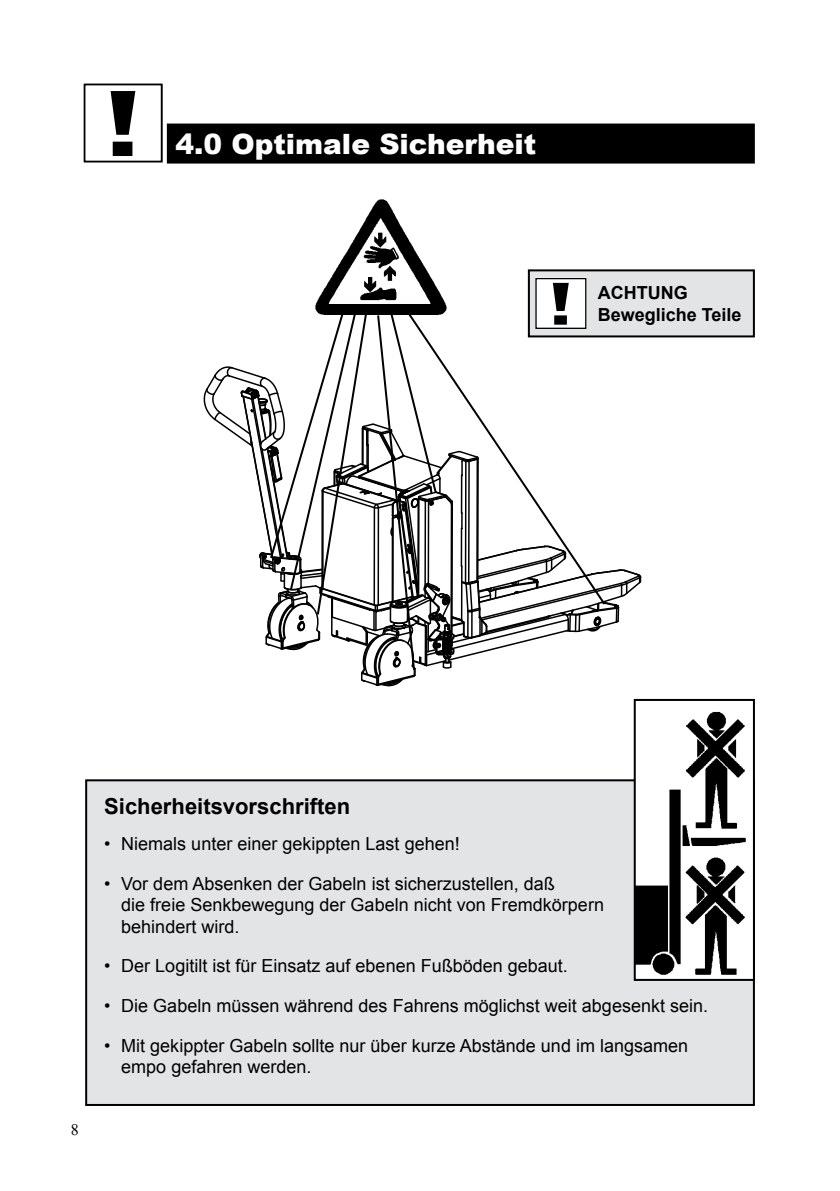
<style>
.page{position:relative;width:840px;height:1191px;background:#fff}
.page>*{position:absolute;margin:0;border:0;box-sizing:border-box;transform-origin:0 0}
.t1{font:900 28px "Arial";color:#fff}
.t2{font:700 22px "Arial";color:#000}
.t3{font:18px/21.6px "Arial";color:#000}
.t4{font:700 18px/21.6px "Arial";color:#000}
.t5{font:16px "Times New Roman";color:#000}
</style>
<div class="page">
<svg style="left:83px;top:83px;width:86px;height:81px"></svg>
<img style="left:328px;top:199px;width:106px;height:84px">
<div style="left:167px;top:124px;width:587px;height:40px;background:#000"></div>
<div style="left:86px;top:780px;width:667px;height:325px;background:#e3e4e6"></div>
<div style="left:85px;top:779px;width:669px;height:327px;border:2px solid #000"></div>
<img style="left:636px;top:711px;width:115px;height:267px">
<div style="left:633px;top:699px;width:121px;height:282px;border:2px solid #000"></div>
<div style="left:528px;top:270px;width:225px;height:66px;background:#e3e4e6"></div>
<div style="left:527px;top:269px;width:227px;height:68px;border:2px solid #000"></div>
<div style="left:535px;top:278px;width:50px;height:50px;background:#fff"></div>
<div style="left:535px;top:278px;width:51px;height:51px;border:1px solid #000"></div>
<svg style="left:203px;top:283px;width:439px;height:404px"></svg>
<h1 class="t1" style="left:175px;top:127px;width:362px">4.0 Optimale Sicherheit</h1>
<p class="t4" style="left:597px;top:282px;width:145px">ACHTUNG<br>Bewegliche Teile</p>
<p class="t5" style="left:71px;top:1119px;width:9px">8</p>
<p class="t2" style="left:104px;top:792px;width:247px">Sicherheitsvorschriften</p>
<p class="t3" style="left:104px;top:833px;width:357px">• Niemals unter einer gekippten Last gehen!</p>
<p class="t3" style="left:121px;top:872px;width:484px;text-indent:-17px">• Vor dem Absenken der Gabeln ist sicherzustellen, daß<br>die freie Senkbewegung der Gabeln nicht von Fremdkörpern behindert wird.</p>
<p class="t3" style="left:104px;top:955px;width:465px">• Der Logitilt ist für Einsatz auf ebenen Fußböden gebaut.</p>
<p class="t3" style="left:104px;top:995px;width:605px">• Die Gabeln müssen während des Fahrens möglichst weit abgesenkt sein.</p>
<p class="t3" style="left:121px;top:1034px;width:568px;text-indent:-17px">• Mit gekippter Gabeln sollte nur über kurze Abstände und im langsamen empo gefahren werden.</p>
</div>
